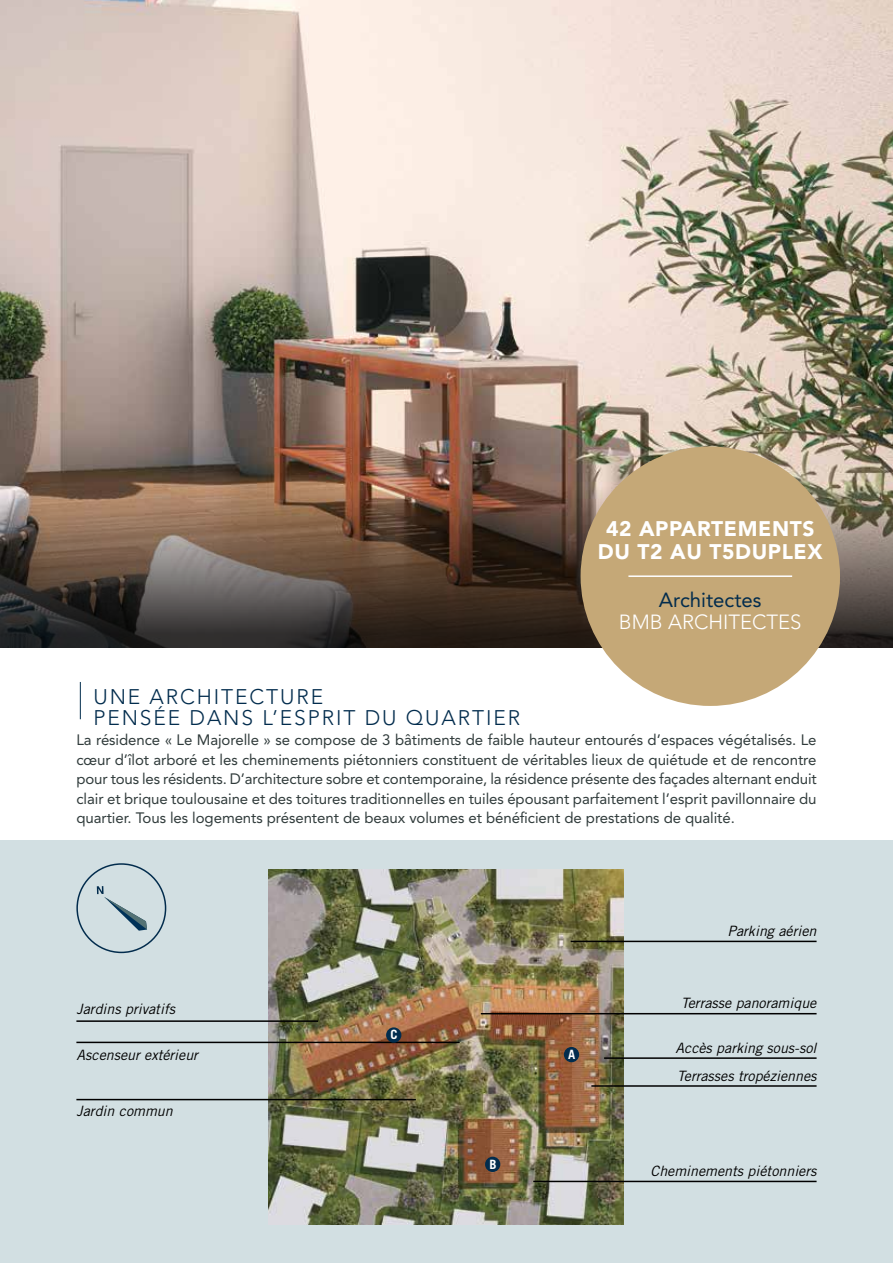
<style>
.page{position:relative;width:893px;height:1263px;background:#fff}
.page>*{position:absolute;margin:0;border:0;box-sizing:border-box;transform-origin:0 0}
.t1{font:300 21px/21px "Avenir LT Std";letter-spacing:.09em;color:#022c4d}
.t2{font:900 21px/22.5px "Avenir LT Std";letter-spacing:.03em;color:#fff;text-align:center}
.t3{font:300 20.4px "Avenir LT Std";color:#fff}
.t4{font:20.4px "Avenir LT Std";color:#022c4d}
.t5{font:15px/19.5px "Avenir LT Std";letter-spacing:-.005em;color:#303b3b;text-align:justify}
.t6{font:italic 14.25px "Trade Gothic";color:#000}
.t7{font:700 12.9px "Trade Gothic";color:#fff}
</style>
<div class="page">
<div style="left:0;top:840px;width:893px;height:423px;background:#d2dfe2"></div>
<img style="left:0;top:0;width:893px;height:372px">
<img style="left:0;top:372px;width:893px;height:275px">
<hr style="left:80px;top:682px;width:1px;height:37px;background:#022c4d">
<img style="left:269px;top:870px;width:354px;height:354px">
<hr style="left:591px;top:1085px;width:226px;height:2px;background:#000">
<hr style="left:604px;top:1057px;width:213px;height:2px;background:#000">
<hr style="left:76px;top:1099px;width:340px;height:1px;background:#000">
<hr style="left:76px;top:1042px;width:384px;height:1px;background:#000">
<hr style="left:76px;top:1020px;width:242px;height:2px;background:#000">
<hr style="left:571px;top:941px;width:246px;height:1px;background:#000">
<hr style="left:481px;top:1013px;width:336px;height:1px;background:#000">
<hr style="left:533px;top:1181px;width:284px;height:1px;background:#000">
<div style="left:584px;top:450px;width:252px;height:252px;background:#c5a877;border-radius:50%"></div>
<div style="left:581px;top:446px;width:259px;height:260px;border:8px solid #c5a877;border-radius:50%"></div>
<hr style="left:628px;top:575px;width:164px;height:2px;background:#fff">
<div style="left:76px;top:863px;width:90px;height:90px;border:2px solid #022c4d;border-radius:50%"></div>
<svg style="left:97px;top:886px;width:50px;height:45px"></svg>
<div style="left:564px;top:1047px;width:15px;height:15px;background:#022c4d;border-radius:50%"></div>
<div style="left:485px;top:1157px;width:15px;height:15px;background:#022c4d;border-radius:50%"></div>
<div style="left:386px;top:1027px;width:15px;height:16px;background:#022c4d;border-radius:50%"></div>
<h1 class="t1" style="left:93px;top:686px;width:428px">UNE ARCHITECTURE<br>PENSÉE DANS L’ESPRIT DU QUARTIER</h1>
<h1 class="t2" style="left:598px;top:518px;width:226px">42 APPARTEMENTS<br>DU T2 AU T5DUPLEX</h1>
<h2 class="t4" style="left:659px;top:588px;width:104px">Architectes</h2>
<h2 class="t3" style="left:619px;top:610px;width:184px">BMB ARCHITECTES</h2>
<p class="t5" style="left:76px;top:730px;width:742px">La résidence « Le Majorelle » se compose de 3 bâtiments de faible hauteur entourés d’espaces végétalisés. Le cœur d’îlot arboré et les cheminements piétonniers constituent de véritables lieux de quiétude et de rencontre pour tous les résidents. D’architecture sobre et contemporaine, la résidence présente des façades alternant enduit clair et brique toulousaine et des toitures traditionnelles en tuiles épousant parfaitement l’esprit pavillonnaire du quartier. Tous les logements présentent de beaux volumes et bénéficient de prestations de qualité.</p>
<p class="t6" style="left:77px;top:1001px;width:100px">Jardins privatifs</p>
<p class="t6" style="left:77px;top:1046px;width:123px">Ascenseur extérieur</p>
<p class="t6" style="left:77px;top:1102px;width:98px">Jardin commun</p>
<p class="t7" style="left:390px;top:1027px;width:9px">C</p>
<p class="t7" style="left:489px;top:1156px;width:9px">B</p>
<p class="t7" style="left:568px;top:1046px;width:9px">A</p>
<p class="t6" style="left:727px;top:922px;width:91px">Parking aérien</p>
<p class="t6" style="left:681px;top:994px;width:137px">Terrasse panoramique</p>
<p class="t6" style="left:675px;top:1039px;width:142px">Accès parking sous-sol</p>
<p class="t6" style="left:677px;top:1067px;width:141px">Terrasses tropéziennes</p>
<p class="t6" style="left:651px;top:1162px;width:167px">Cheminements piétonniers</p>
</div>
